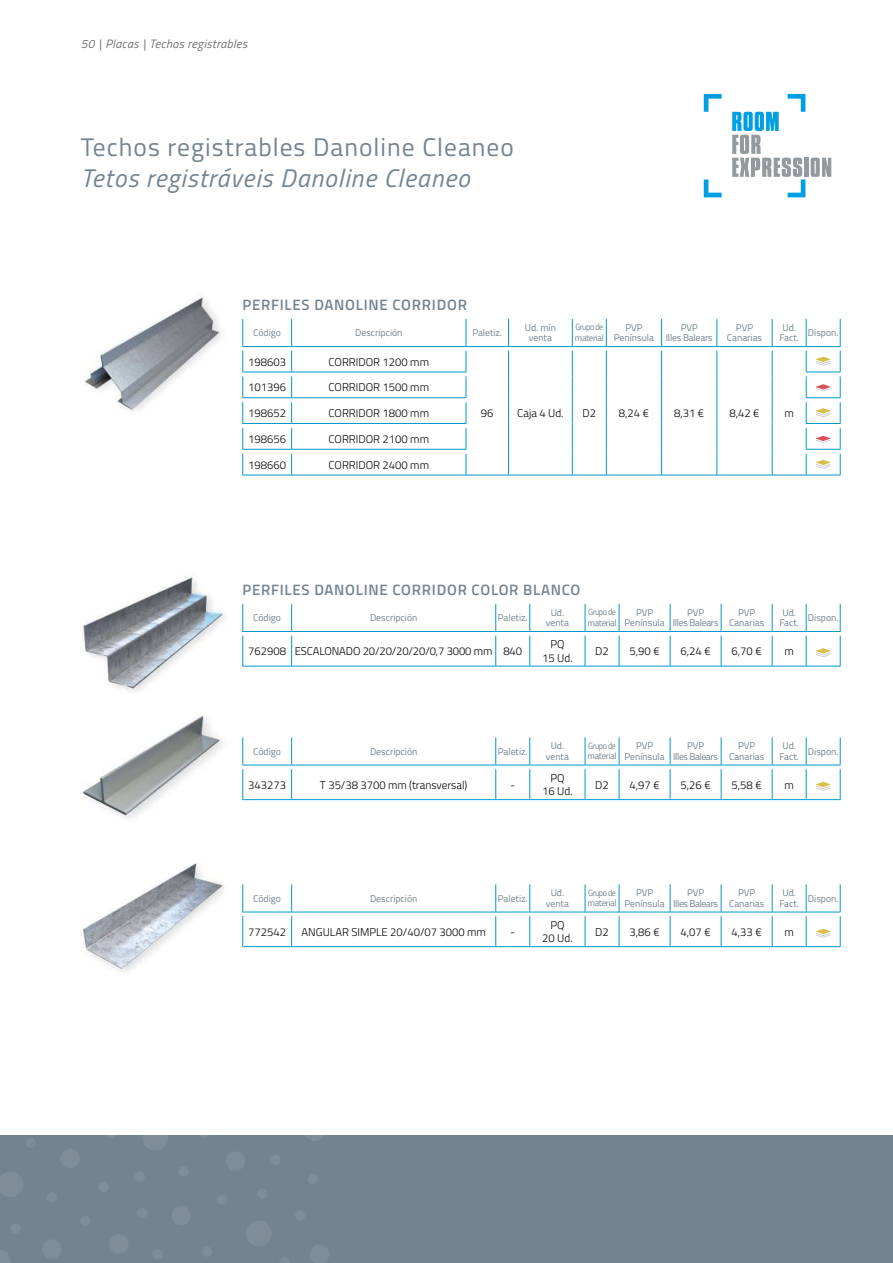
<style>
.page{position:relative;width:893px;height:1263px;background:#fff}
.page>*{position:absolute;margin:0;border:0;box-sizing:border-box;transform-origin:0 0}
.t1{font:25.5px "Titillium Web";letter-spacing:.04em;color:#73838f}
.t2{font:italic 25.5px "Titillium Web";letter-spacing:.04em;color:#73838f}
.t3{font:600 15px "Titillium Web";letter-spacing:.05em;color:#73838f}
.t4{font:italic 300 12px "Titillium Web";letter-spacing:.04em;color:#575358}
.t5{font:300 11.25px/13.5px "Titillium Web";color:#000;text-align:center}
.t6{font:9.75px/10.5px "Titillium Web";color:#73838f;text-align:center}
.t7{font:9.75px/10.5px "Titillium Web";letter-spacing:-.04em;color:#73838f;text-align:center}
.t8{font:9.75px/10.5px "Titillium Web";letter-spacing:-.02em;color:#73838f;text-align:center}
.t9{font:9.75px/10.5px "Titillium Web";letter-spacing:-.03em;color:#73838f;text-align:center}
.t10{font:9px/10.5px "Titillium Web";letter-spacing:-.04em;color:#73838f;scale:.9 1}
</style>
<div class="page">
<div style="left:0;top:1135px;width:893px;height:128px;background:#73838f"></div>
<svg style="left:0;top:1135px;width:329px;height:128px"></svg>
<img style="left:83px;top:715px;width:139px;height:102px">
<img style="left:82px;top:574px;width:143px;height:117px">
<img style="left:82px;top:863px;width:143px;height:110px">
<img style="left:84px;top:297px;width:139px;height:115px">
<hr style="left:243px;top:475px;width:49px;height:1px;background:#0098cd">
<hr style="left:292px;top:475px;width:174px;height:1px;background:#0098cd">
<hr style="left:806px;top:475px;width:34px;height:1px;background:#0098cd">
<hr style="left:508px;top:475px;width:64px;height:1px;background:#0098cd">
<hr style="left:572px;top:475px;width:34px;height:1px;background:#0098cd">
<hr style="left:772px;top:475px;width:34px;height:1px;background:#0098cd">
<hr style="left:606px;top:475px;width:56px;height:1px;background:#0098cd">
<hr style="left:662px;top:475px;width:55px;height:1px;background:#0098cd">
<hr style="left:717px;top:475px;width:55px;height:1px;background:#0098cd">
<hr style="left:466px;top:475px;width:42px;height:1px;background:#0098cd">
<svg style="left:242px;top:319px;width:599px;height:156px"></svg>
<hr style="left:243px;top:666px;width:49px;height:1px;background:#0098cd">
<hr style="left:292px;top:666px;width:204px;height:1px;background:#0098cd">
<hr style="left:496px;top:666px;width:34px;height:1px;background:#0098cd">
<hr style="left:530px;top:666px;width:55px;height:1px;background:#0098cd">
<hr style="left:585px;top:666px;width:34px;height:1px;background:#0098cd">
<hr style="left:772px;top:666px;width:34px;height:1px;background:#0098cd">
<hr style="left:806px;top:666px;width:34px;height:1px;background:#0098cd">
<hr style="left:619px;top:666px;width:51px;height:1px;background:#0098cd">
<hr style="left:670px;top:666px;width:51px;height:1px;background:#0098cd">
<hr style="left:721px;top:666px;width:51px;height:1px;background:#0098cd">
<svg style="left:242px;top:604px;width:599px;height:62px"></svg>
<svg style="left:242px;top:737px;width:599px;height:63px"></svg>
<svg style="left:242px;top:884px;width:599px;height:63px"></svg>
<hr style="left:804px;top:158px;width:4px;height:19px;background:#93999c">
<svg style="left:811px;top:158px;width:20px;height:19px"></svg>
<svg style="left:704px;top:94px;width:18px;height:18px"></svg>
<svg style="left:704px;top:179px;width:18px;height:18px"></svg>
<svg style="left:732px;top:94px;width:73px;height:103px"></svg>
<p class="t4" style="left:81px;top:35px;width:168px">50 | Placas | Techos registrables</p>
<h1 class="t1" style="left:81px;top:129px;width:435px">Techos registrables Danoline Cleaneo</h1>
<h1 class="t2" style="left:81px;top:159px;width:391px">Tetos registráveis Danoline Cleaneo</h1>
<h2 class="t3" style="left:242px;top:294px;width:226px">PERFILES DANOLINE CORRIDOR</h2>
<p class="t6" style="left:253px;top:327px;width:29px">Código</p>
<p class="t6" style="left:355px;top:327px;width:49px">Descripción</p>
<p class="t6" style="left:472px;top:327px;width:31px">Paletiz.</p>
<p class="t6" style="left:525px;top:322px;width:33px">Ud. mín venta</p>
<p class="t10" style="left:575px;top:322px;width:34px">Grupo de material</p>
<p class="t6" style="left:614px;top:322px;width:42px">PVP<br>Península</p>
<p class="t8" style="left:666px;top:322px;width:49px">PVP<br>Illes Balears</p>
<p class="t6" style="left:727px;top:322px;width:37px">PVP<br>Canarias</p>
<p class="t6" style="left:779px;top:322px;width:21px">Ud.<br>Fact.</p>
<p class="t6" style="left:808px;top:327px;width:32px">Dispon.</p>
<p class="t5" style="left:248px;top:354px;width:39px">198603</p>
<p class="t5" style="left:329px;top:354px;width:102px">CORRIDOR 1200 mm</p>
<p class="t5" style="left:248px;top:380px;width:39px">101396</p>
<p class="t5" style="left:329px;top:380px;width:102px">CORRIDOR 1500 mm</p>
<p class="t5" style="left:248px;top:406px;width:39px">198652</p>
<p class="t5" style="left:329px;top:406px;width:102px">CORRIDOR 1800 mm</p>
<p class="t5" style="left:248px;top:432px;width:39px">198656</p>
<p class="t5" style="left:329px;top:432px;width:102px">CORRIDOR 2100 mm</p>
<p class="t5" style="left:248px;top:457px;width:39px">198660</p>
<p class="t5" style="left:329px;top:457px;width:102px">CORRIDOR 2400 mm</p>
<p class="t5" style="left:481px;top:406px;width:14px">96</p>
<p class="t5" style="left:517px;top:406px;width:48px">Caja 4 Ud.</p>
<p class="t5" style="left:582px;top:406px;width:15px">D2</p>
<p class="t5" style="left:619px;top:406px;width:32px">8,24 €</p>
<p class="t5" style="left:674px;top:406px;width:32px">8,31 €</p>
<p class="t5" style="left:729px;top:406px;width:32px">8,42 €</p>
<p class="t5" style="left:784px;top:406px;width:11px">m</p>
<h2 class="t3" style="left:242px;top:579px;width:339px">PERFILES DANOLINE CORRIDOR COLOR BLANCO</h2>
<p class="t6" style="left:253px;top:612px;width:29px">Código</p>
<p class="t6" style="left:370px;top:612px;width:49px">Descripción</p>
<p class="t6" style="left:498px;top:612px;width:31px">Paletiz.</p>
<p class="t6" style="left:546px;top:607px;width:25px">Ud. venta</p>
<p class="t10" style="left:588px;top:606px;width:34px">Grupo de material</p>
<p class="t6" style="left:624px;top:607px;width:42px">PVP<br>Península</p>
<p class="t9" style="left:673px;top:607px;width:47px">PVP<br>Illes Balears</p>
<p class="t6" style="left:729px;top:607px;width:37px">PVP<br>Canarias</p>
<p class="t6" style="left:779px;top:607px;width:21px">Ud.<br>Fact.</p>
<p class="t6" style="left:808px;top:612px;width:32px">Dispon.</p>
<p class="t5" style="left:248px;top:644px;width:275px">762908 ESCALONADO 20/20/20/20/0,7 3000 mm 840</p>
<p class="t5" style="left:542px;top:637px;width:32px">PQ<br>15 Ud.</p>
<p class="t5" style="left:595px;top:644px;width:15px">D2</p>
<p class="t5" style="left:630px;top:644px;width:32px">5,90 €</p>
<p class="t5" style="left:681px;top:644px;width:32px">6,24 €</p>
<p class="t5" style="left:732px;top:644px;width:32px">6,70 €</p>
<p class="t5" style="left:784px;top:644px;width:11px">m</p>
<p class="t6" style="left:253px;top:745px;width:29px">Código</p>
<p class="t6" style="left:370px;top:745px;width:49px">Descripción</p>
<p class="t6" style="left:498px;top:745px;width:31px">Paletiz.</p>
<p class="t6" style="left:546px;top:740px;width:25px">Ud. venta</p>
<p class="t10" style="left:588px;top:740px;width:34px">Grupo de material</p>
<p class="t6" style="left:624px;top:740px;width:42px">PVP<br>Península</p>
<p class="t7" style="left:673px;top:740px;width:46px">PVP<br>Illes Balears</p>
<p class="t6" style="left:729px;top:740px;width:37px">PVP<br>Canarias</p>
<p class="t6" style="left:779px;top:740px;width:21px">Ud.<br>Fact.</p>
<p class="t6" style="left:808px;top:745px;width:32px">Dispon.</p>
<p class="t5" style="left:248px;top:777px;width:39px">343273</p>
<p class="t5" style="left:320px;top:777px;width:149px">T 35/38 3700 mm (transversal)</p>
<p class="t5" style="left:510px;top:777px;width:7px">-</p>
<p class="t5" style="left:542px;top:771px;width:32px">PQ<br>16 Ud.</p>
<p class="t5" style="left:595px;top:777px;width:15px">D2</p>
<p class="t5" style="left:630px;top:777px;width:32px">4,97 €</p>
<p class="t5" style="left:681px;top:777px;width:32px">5,26 €</p>
<p class="t5" style="left:732px;top:777px;width:32px">5,58 €</p>
<p class="t5" style="left:784px;top:777px;width:11px">m</p>
<p class="t6" style="left:253px;top:892px;width:29px">Código</p>
<p class="t6" style="left:370px;top:892px;width:49px">Descripción</p>
<p class="t6" style="left:498px;top:892px;width:31px">Paletiz.</p>
<p class="t6" style="left:546px;top:887px;width:25px">Ud. venta</p>
<p class="t10" style="left:588px;top:887px;width:34px">Grupo de material</p>
<p class="t6" style="left:624px;top:887px;width:42px">PVP<br>Península</p>
<p class="t7" style="left:673px;top:887px;width:46px">PVP<br>Illes Balears</p>
<p class="t6" style="left:729px;top:887px;width:37px">PVP<br>Canarias</p>
<p class="t6" style="left:779px;top:887px;width:21px">Ud.<br>Fact.</p>
<p class="t6" style="left:808px;top:892px;width:32px">Dispon.</p>
<p class="t5" style="left:248px;top:924px;width:39px">772542</p>
<p class="t5" style="left:302px;top:924px;width:186px">ANGULAR SIMPLE 20/40/07 3000 mm</p>
<p class="t5" style="left:510px;top:924px;width:7px">-</p>
<p class="t5" style="left:542px;top:918px;width:32px">PQ<br>20 Ud.</p>
<p class="t5" style="left:595px;top:924px;width:15px">D2</p>
<p class="t5" style="left:630px;top:924px;width:32px">3,86 €</p>
<p class="t5" style="left:681px;top:924px;width:32px">4,07 €</p>
<p class="t5" style="left:732px;top:924px;width:32px">4,33 €</p>
<p class="t5" style="left:784px;top:924px;width:11px">m</p>
</div>
